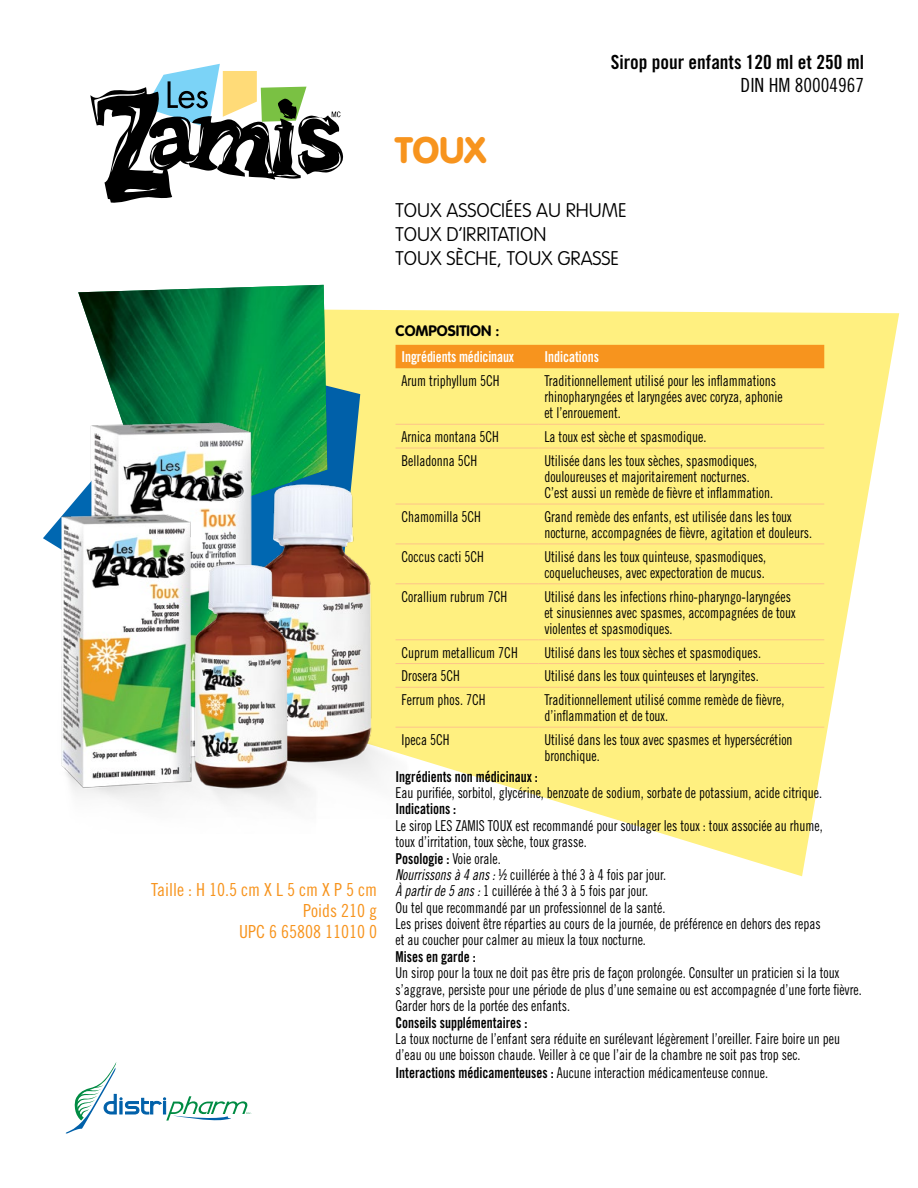
<style>
.page{position:relative;width:918px;height:1188px;background:#fff}
.page>*{position:absolute;margin:0;border:0;box-sizing:border-box;transform-origin:0 0}
.t1{font:900 36.3px "VAG Rounded";color:#f7941e}
.t2{font:100 19.5px/24px "VAG Rounded";color:#000}
.t3{font:19.5px "Trade Gothic Bold Cond Twenty";color:#000}
.t4{font:19.5px "Trade Gothic Cond Eighteen";color:#000}
.t5{font:18px "Trade Gothic Cond Eighteen";color:#f7941e}
.t6{font:15px/16.2px "Trade Gothic Cond Eighteen";color:#000;scale:.9 1}
.t7{font:15px "Trade Gothic Bold Cond Twenty";letter-spacing:-.01em;color:#fff;scale:.9 1}
.t8{font:700 15px "VAG Rounded";color:#000}
.s1{font-family:"Trade Gothic Bold Cond Twenty"}
.s2{font-family:"Trade Gothic Cond Eighteen Obl"}
</style>
<div class="page">
<svg style="left:327px;top:310px;width:572px;height:566px;fill:#fff080"></svg>
<img style="left:78px;top:285px;width:249px;height:101px">
<div style="left:396px;top:345px;width:428px;height:23px;background:#f7941e"></div>
<hr style="left:396px;top:424px;width:142px;height:1px;background:#fdc689">
<hr style="left:396px;top:448px;width:142px;height:1px;background:#fdc689">
<hr style="left:396px;top:504px;width:142px;height:1px;background:#fdc689">
<hr style="left:396px;top:543px;width:142px;height:1px;background:#fdc689">
<hr style="left:396px;top:583px;width:142px;height:1px;background:#fdc689">
<hr style="left:396px;top:639px;width:142px;height:1px;background:#fdc689">
<hr style="left:396px;top:663px;width:142px;height:1px;background:#fdc689">
<hr style="left:396px;top:687px;width:142px;height:1px;background:#fdc689">
<hr style="left:396px;top:727px;width:142px;height:1px;background:#fdc689">
<hr style="left:538px;top:424px;width:286px;height:1px;background:#fdc689">
<hr style="left:538px;top:448px;width:286px;height:1px;background:#fdc689">
<hr style="left:538px;top:504px;width:286px;height:1px;background:#fdc689">
<hr style="left:538px;top:543px;width:286px;height:1px;background:#fdc689">
<hr style="left:538px;top:583px;width:286px;height:1px;background:#fdc689">
<hr style="left:538px;top:639px;width:286px;height:1px;background:#fdc689">
<hr style="left:538px;top:663px;width:286px;height:1px;background:#fdc689">
<hr style="left:538px;top:687px;width:286px;height:1px;background:#fdc689">
<hr style="left:538px;top:727px;width:286px;height:1px;background:#fdc689">
<svg style="left:90px;top:64px;width:253px;height:139px"></svg>
<svg style="left:66px;top:1062px;width:186px;height:72px"></svg>
<img style="left:89px;top:386px;width:320px;height:432px">
<img style="left:43px;top:484px;width:275px;height:334px">
<p class="t3" style="left:611px;top:50px;width:255px">Sirop pour enfants 120 ml et 250 ml</p>
<p class="t4" style="left:741px;top:74px;width:125px">DIN HM 80004967</p>
<p class="t1" style="left:396px;top:129px;width:92px">TOUX</p>
<p class="t2" style="left:396px;top:198px;width:233px">TOUX ASSOCIÉES AU RHUME<br>TOUX D’IRRITATION<br>TOUX SÈCHE, TOUX GRASSE</p>
<p class="t5" style="left:151px;top:879px;width:227px">Taille : H 10.5 cm X L 5 cm X P 5 cm</p>
<p class="t5" style="left:303px;top:900px;width:75px">Poids 210 g</p>
<p class="t5" style="left:239px;top:921px;width:139px">UPC 6 65808 11010 0</p>
<p class="t8" style="left:396px;top:322px;width:105px">COMPOSITION :</p>
<p class="t7" style="left:402px;top:348px;width:127px">Ingrédients médicinaux</p>
<p class="t7" style="left:544px;top:348px;width:62px">Indications</p>
<p class="t6" style="left:402px;top:372px;width:111px">Arum triphyllum 5CH</p>
<p class="t6" style="left:544px;top:372px;width:266px">Traditionnellement utilisé pour les inflammations rhinopharyngées et laryngées avec coryza, aphonie et l’enrouement.</p>
<p class="t6" style="left:402px;top:428px;width:110px">Arnica montana 5CH</p>
<p class="t6" style="left:544px;top:428px;width:181px">La toux est sèche et spasmodique.</p>
<p class="t6" style="left:402px;top:452px;width:86px">Belladonna 5CH</p>
<p class="t6" style="left:544px;top:452px;width:256px">Utilisée dans les toux sèches, spasmodiques, douloureuses et majoritairement nocturnes.<br>C’est aussi un remède de fièvre et inflammation.</p>
<p class="t6" style="left:402px;top:508px;width:90px">Chamomilla 5CH</p>
<p class="t6" style="left:544px;top:508px;width:299px">Grand remède des enfants, est utilisée dans les toux nocturne, accompagnées de fièvre, agitation et douleurs.</p>
<p class="t6" style="left:402px;top:548px;width:93px">Coccus cacti 5CH</p>
<p class="t6" style="left:544px;top:548px;width:248px">Utilisé dans les toux quinteuse, spasmodiques, coquelucheuses, avec expectoration de mucus.</p>
<p class="t6" style="left:402px;top:588px;width:119px">Corallium rubrum 7CH</p>
<p class="t6" style="left:544px;top:588px;width:281px">Utilisé dans les infections rhino-pharyngo-laryngées et sinusiennes avec spasmes, accompagnées de toux violentes et spasmodiques.</p>
<p class="t6" style="left:402px;top:644px;width:131px">Cuprum metallicum 7CH</p>
<p class="t6" style="left:544px;top:644px;width:242px">Utilisé dans les toux sèches et spasmodiques.</p>
<p class="t6" style="left:402px;top:668px;width:66px">Drosera 5CH</p>
<p class="t6" style="left:544px;top:668px;width:240px">Utilisé dans les toux quinteuses et laryngites.</p>
<p class="t6" style="left:402px;top:691px;width:95px">Ferrum phos. 7CH</p>
<p class="t6" style="left:544px;top:691px;width:268px">Traditionnellement utilisé comme remède de fièvre, d’inflammation et de toux.</p>
<p class="t6" style="left:402px;top:731px;width:55px">Ipeca 5CH</p>
<p class="t6" style="left:544px;top:731px;width:277px">Utilisé dans les toux avec spasmes et hypersécrétion bronchique.</p>
<p class="t6" style="left:396px;top:769px;width:475px"><span class="s1">Ingrédients non médicinaux :<br></span>Eau purifiée, sorbitol, glycérine, benzoate de sodium, sorbate de potassium, acide citrique.</p>
<p class="t6" style="left:396px;top:801px;width:476px"><span class="s1">Indications :<br></span>Le sirop LES ZAMIS TOUX est recommandé pour soulager les toux : toux associée au rhume, toux d’irritation, toux sèche, toux grasse.</p>
<p class="t6" style="left:396px;top:851px;width:474px"><span class="s1">Posologie :</span> Voie orale.<br><span class="s2">Nourrissons à 4 ans :</span> ½ cuillérée à thé 3 à 4 fois par jour.<br><span class="s2">À partir de 5 ans :</span> 1 cuillérée à thé 3 à 5 fois par jour.<br>Ou tel que recommandé par un professionnel de la santé.<br>Les prises doivent être réparties au cours de la journée, de préférence en dehors des repas et au coucher pour calmer au mieux la toux nocturne.</p>
<p class="t6" style="left:396px;top:949px;width:520px"><span class="s1">Mises en garde :<br></span>Un sirop pour la toux ne doit pas être pris de façon prolongée. Consulter un praticien si la toux s’aggrave, persiste pour une période de plus d’une semaine ou est accompagnée d’une forte fièvre.<br>Garder hors de la portée des enfants.</p>
<p class="t6" style="left:396px;top:1015px;width:496px"><span class="s1">Conseils supplémentaires :<br></span>La toux nocturne de l’enfant sera réduite en surélevant légèrement l’oreiller. Faire boire un peu d’eau ou une boisson chaude. Veiller à ce que l’air de la chambre ne soit pas trop sec.</p>
<p class="t6" style="left:396px;top:1064px;width:415px"><span class="s1">Interactions médicamenteuses :</span> Aucune interaction médicamenteuse connue.</p>
</div>
